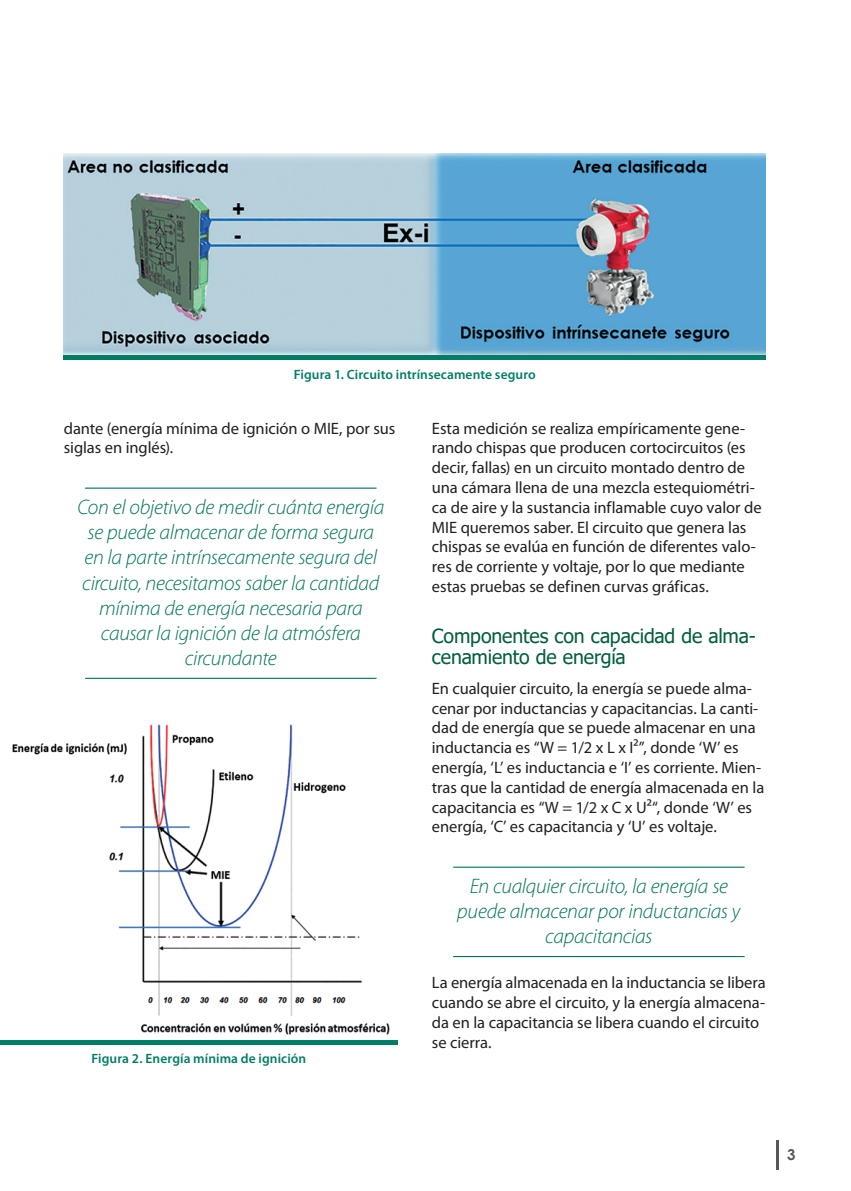
<style>
.page{position:relative;width:851px;height:1191px;background:#fff}
.page>*{position:absolute;margin:0;border:0;box-sizing:border-box;transform-origin:0 0}
.Destacado{font:italic 300 21px/25.2px "Myriad Pro";letter-spacing:-.015em;color:#007557;text-align:center}
.Subtitulo{font:19.5px/21px "Tahoma";letter-spacing:-.01em;color:#005e3b}
.Texto{font:16.5px/19.8px "Myriad Pro";letter-spacing:-.005em;color:#231f20}
.t1{font:700 15px "Century Gothic";color:#57585a}
.Imágenes_título{font:600 13.5px "Myriad Pro";letter-spacing:.005em;color:#007d67}
</style>
<div class="page">
<hr style="left:776px;top:1140px;width:2px;height:29px;background:#57585a">
<hr style="left:85px;top:487px;width:291px;height:2px;background:#007557">
<hr style="left:85px;top:678px;width:291px;height:1px;background:#007557">
<hr style="left:453px;top:866px;width:291px;height:1px;background:#007557">
<hr style="left:453px;top:956px;width:291px;height:1px;background:#007557">
<img style="left:64px;top:153px;width:701px;height:203px">
<hr style="left:64px;top:356px;width:701px;height:4px;background:#007d67">
<img style="left:12px;top:724px;width:378px;height:311px">
<hr style="left:0;top:1040px;width:398px;height:4px;background:#007d67">
<p class="Imágenes_título" style="left:294px;top:367px;width:243px">Figura 1. Circuito intrínsecamente seguro</p>
<p class="Texto" style="left:64px;top:418px;width:333px">dante (energía mínima de ignición o MIE, por sus siglas en inglés).</p>
<p class="Destacado" style="left:77px;top:494px;width:308px">Con el objetivo de medir cuánta energía se puede almacenar de forma segura en la parte intrínsecamente segura del circuito, necesitamos saber la cantidad mínima de energía necesaria para causar la ignición de la atmósfera circundante</p>
<p class="Imágenes_título" style="left:91px;top:1051px;width:216px">Figura 2. Energía mínima de ignición</p>
<p class="Texto" style="left:432px;top:418px;width:331px">Esta medición se realiza empíricamente gene&shy;rando chispas que producen cortocircuitos (es decir, fallas) en un circuito montado dentro de una cámara llena de una mezcla estequiométri&shy;ca de aire y la sustancia inflamable cuyo valor de MIE queremos saber. El circuito que genera las chispas se evalúa en función de diferentes valo&shy;res de corriente y voltaje, por lo que mediante estas pruebas se definen curvas gráficas.</p>
<p class="Subtitulo" style="left:432px;top:626px;width:325px">Componentes con capacidad de alma&shy;cenamiento de energía</p>
<p class="Texto" style="left:432px;top:678px;width:334px">En cualquier circuito, la energía se puede alma&shy;cenar por inductancias y capacitancias. La canti&shy;dad de energía que se puede almacenar en una inductancia es “W = 1/2 x L x I²”, donde ‘W’ es energía, ‘L’ es inductancia e ‘I’ es corriente. Mien&shy;tras que la cantidad de energía almacenada en la capacitancia es “W = 1/2 x C x U²“, donde ‘W’ es energía, ‘C’ es capacitancia y ‘U’ es voltaje.</p>
<p class="Destacado" style="left:457px;top:873px;width:285px">En cualquier circuito, la energía se puede almacenar por inductancias y capacitancias</p>
<p class="Texto" style="left:432px;top:973px;width:335px">La energía almacenada en la inductancia se libera cuando se abre el circuito, y la energía almacena&shy;da en la capacitancia se libera cuando el circuito se cierra.</p>
<p class="t1" style="left:787px;top:1143px;width:10px">3</p>
</div>
